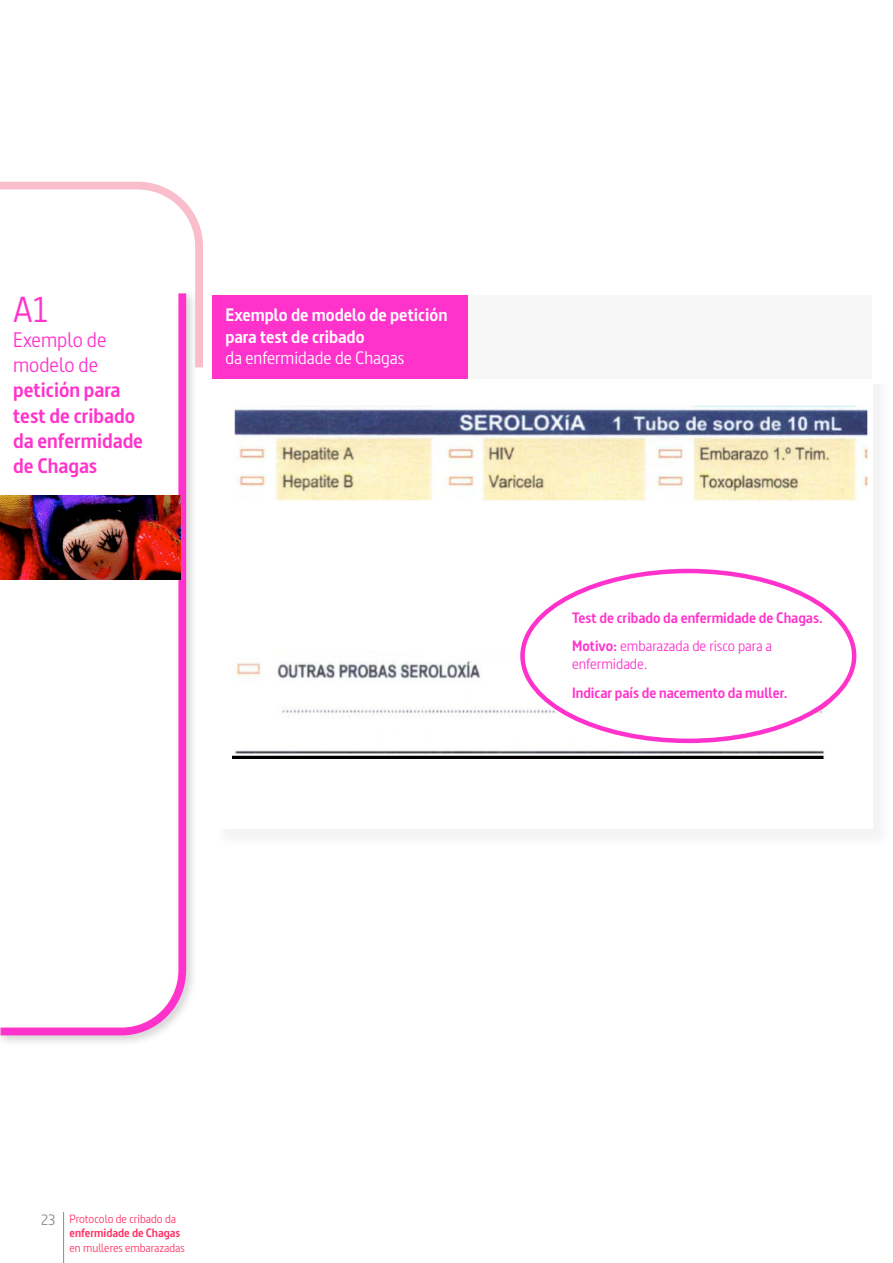
<style>
.page{position:relative;width:893px;height:1263px;background:#fff}
.page>*{position:absolute;margin:0;border:0;box-sizing:border-box;transform-origin:0 0}
.Encabezado{font:36px "Dsignes";color:#f3c}
.Encabezado-2{font:700 21px/25.2px "Dsignes";color:#f3c}
.Encabezado-3{font:700 18px/21.6px "Dsignes";color:#fff}
.Encabezado-4{font:18px "Dsignes";color:#fff}
.t1{font:700 15px "Dsignes";color:#f3c}
.t2{font:15px/18px "Dsignes";color:#f3c}
.t3{font:12px/14.4px "Dsignes";color:#f36}
.s1{font-weight:400}
.s2{font-weight:700}
.s3{font-size:15px;color:#878c92}
</style>
<div class="page">
<hr style="left:63px;top:1212px;width:1px;height:51px;background:#878c92">
<div style="left:215px;top:321px;width:677px;height:526px;background:#f7f7f7"></div>
<div style="left:213px;top:319px;width:660px;height:510px;background:#fff"></div>
<img style="left:234px;top:406px;width:633px;height:95px">
<img style="left:233px;top:661px;width:603px;height:97px">
<div style="left:519px;top:567px;width:331px;height:178px;background:#fff;border-radius:50%"></div>
<div style="left:213px;top:295px;width:674px;height:89px;background:#fff"></div>
<div style="left:213px;top:295px;width:255px;height:84px;background:#f3c"></div>
<div style="left:468px;top:295px;width:404px;height:84px;background:#f6f6f6"></div>
<svg style="left:0;top:182px;width:203px;height:185px"></svg>
<div style="left:0;top:288px;width:197px;height:758px;background:#231f20;opacity:.22"></div>
<svg style="left:1px;top:293px;width:185px;height:742px"></svg>
<img style="left:1px;top:496px;width:179px;height:84px">
<p class="Encabezado" style="left:13px;top:288px;width:37px">A1</p>
<p class="Encabezado-2" style="left:13px;top:327px;width:132px"><span class="s1">Exemplo de modelo de </span>petición para test de cribado da enfermidade de Chagas</p>
<p class="Encabezado-3" style="left:225px;top:304px;width:224px">Exemplo de modelo de petición para test de cribado</p>
<p class="Encabezado-4" style="left:225px;top:348px;width:180px">da enfermidade de Chagas</p>
<p class="t1" style="left:572px;top:609px;width:252px">Test de cribado da enfermidade de Chagas.</p>
<p class="t2" style="left:572px;top:637px;width:202px"><span class="s2">Motivo:</span> embarazada de risco para a enfermidade.</p>
<p class="t1" style="left:572px;top:684px;width:217px">Indicar país de nacemento da muller.</p>
<p class="t3" style="left:70px;top:1211px;width:112px;text-indent:-28px"><span class="s3">23</span> Protocolo de cribado da <span class="s2">enfermidade de Chagas</span></p>
<p class="t3" style="left:70px;top:1240px;width:117px">en mulleres embarazadas</p>
</div>
